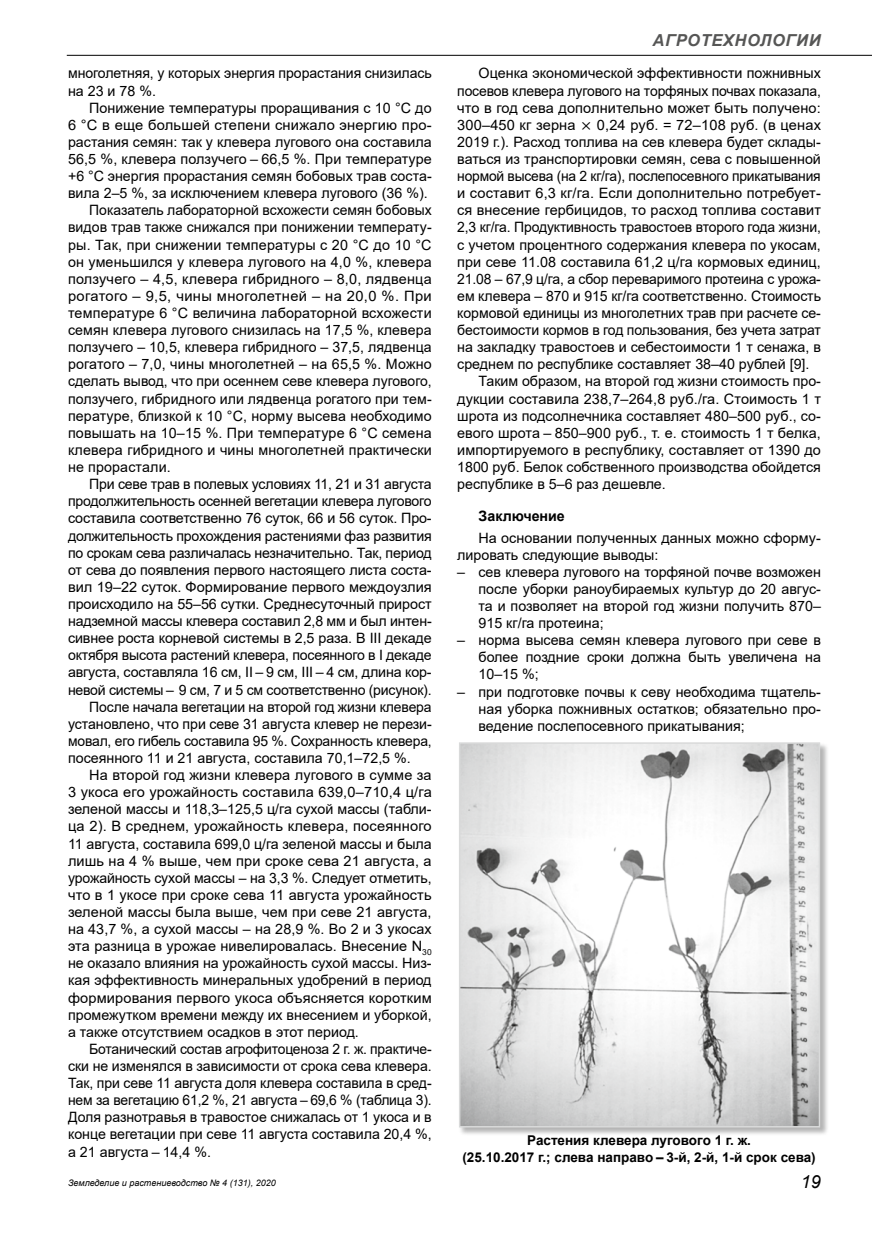
<style>
.page{position:relative;width:872px;height:1234px;background:#fff}
.page>*{position:absolute;margin:0;border:0;box-sizing:border-box;transform-origin:0 0}
.t1{font:italic 18px "Arial";color:#000}
.t2{font:italic 700 16.5px "Arial";letter-spacing:.035em;color:#565655}
.t3{font:14.25px/17.1px "Arial";color:#000;text-align:justify}
.t4{font:14.25px "Arial";letter-spacing:.025em;color:#000}
.t5{font:700 14.25px "Arial";color:#000}
.t6{font:700 13.5px/16.2px "Arial";color:#000;text-align:center}
.t7{font:italic 9px "Arial";color:#000}
</style>
<div class="page">
<hr style="left:67px;top:55px;width:805px;height:1px;background:#000">
<div style="left:458px;top:741px;width:371px;height:395px;background:#000;opacity:.3"></div>
<img style="left:461px;top:744px;width:357px;height:381px">
<div style="left:459px;top:742px;width:361px;height:385px;border:1px solid #d9dada"></div>
<p class="t3" style="left:68px;top:65px;width:365px">многолетняя, у которых энергия прорастания снизилась на 23 и 78 %.</p>
<p class="t3" style="left:89px;top:99px;width:344px">Понижение температуры проращивания с 10 °C до</p>
<p class="t3" style="left:68px;top:116px;width:365px">6 °C в еще большей степени снижало энергию про-</p>
<p class="t3" style="left:68px;top:133px;width:365px">растания семян: так у клевера лугового она составила</p>
<p class="t3" style="left:68px;top:150px;width:365px">56,5 %, клевера ползучего – 66,5 %. При температуре</p>
<p class="t3" style="left:68px;top:167px;width:365px">+6 °C энергия прорастания семян бобовых трав соста-</p>
<p class="t3" style="left:68px;top:184px;width:361px">вила 2–5 %, за исключением клевера лугового (36 %).</p>
<p class="t3" style="left:89px;top:202px;width:344px">Показатель лабораторной всхожести семян бобовых</p>
<p class="t3" style="left:68px;top:219px;width:365px">видов трав также снижался при понижении температу-</p>
<p class="t3" style="left:68px;top:236px;width:365px">ры. Так, при снижении температуры с 20 °C до 10 °C</p>
<p class="t3" style="left:68px;top:253px;width:365px">он уменьшился у клевера лугового на 4,0 %, клевера</p>
<p class="t3" style="left:68px;top:270px;width:365px">ползучего – 4,5, клевера гибридного – 8,0, лядвенца</p>
<p class="t4" style="left:68px;top:286px;width:365px">рогатого – 9,5, чины многолетней – на 20,0 %. При</p>
<p class="t3" style="left:68px;top:304px;width:365px">температуре 6 °C величина лабораторной всхожести</p>
<p class="t3" style="left:68px;top:321px;width:365px">семян клевера лугового снизилась на 17,5 %, клевера</p>
<p class="t3" style="left:68px;top:338px;width:365px">ползучего – 10,5, клевера гибридного – 37,5, лядвенца</p>
<p class="t3" style="left:68px;top:355px;width:365px">рогатого – 7,0, чины многолетней – на 65,5 %. Можно</p>
<p class="t3" style="left:68px;top:373px;width:365px">сделать вывод, что при осеннем севе клевера лугового,</p>
<p class="t3" style="left:68px;top:390px;width:365px">ползучего, гибридного или лядвенца рогатого при тем-</p>
<p class="t3" style="left:68px;top:407px;width:365px">пературе, близкой к 10 °C, норму высева необходимо</p>
<p class="t3" style="left:68px;top:424px;width:365px">повышать на 10–15 %. При температуре 6 °C семена</p>
<p class="t3" style="left:68px;top:441px;width:365px">клевера гибридного и чины многолетней практически</p>
<p class="t3" style="left:68px;top:458px;width:104px">не прорастали.</p>
<p class="t3" style="left:89px;top:475px;width:344px">При севе трав в полевых условиях 11, 21 и 31 августа</p>
<p class="t3" style="left:68px;top:492px;width:365px">продолжительность осенней вегетации клевера лугового</p>
<p class="t3" style="left:68px;top:509px;width:365px">составила соответственно 76 суток, 66 и 56 суток. Про-</p>
<p class="t3" style="left:68px;top:526px;width:365px">должительность прохождения растениями фаз развития</p>
<p class="t3" style="left:68px;top:544px;width:365px">по срокам сева различалась незначительно. Так, период</p>
<p class="t3" style="left:68px;top:561px;width:365px">от сева до появления первого настоящего листа соста-</p>
<p class="t3" style="left:68px;top:578px;width:365px">вил 19–22 суток. Формирование первого междоузлия</p>
<p class="t3" style="left:68px;top:595px;width:365px">происходило на 55–56 сутки. Среднесуточный прирост</p>
<p class="t3" style="left:68px;top:612px;width:365px">надземной массы клевера составил 2,8 мм и был интен-</p>
<p class="t3" style="left:68px;top:629px;width:365px">сивнее роста корневой системы в 2,5 раза. В III декаде</p>
<p class="t3" style="left:68px;top:646px;width:365px">октября высота растений клевера, посеянного в I декаде</p>
<p class="t3" style="left:68px;top:663px;width:365px">августа, составляла 16 см, II – 9 см, III – 4 см, длина кор-</p>
<p class="t3" style="left:68px;top:680px;width:365px">невой системы – 9 см, 7 и 5 см соответственно (рисунок).</p>
<p class="t3" style="left:89px;top:697px;width:344px">После начала вегетации на второй год жизни клевера</p>
<p class="t3" style="left:68px;top:715px;width:365px">установлено, что при севе 31 августа клевер не перези-</p>
<p class="t3" style="left:68px;top:732px;width:365px">мовал, его гибель составила 95 %. Сохранность клевера,</p>
<p class="t3" style="left:68px;top:749px;width:344px">посеянного 11 и 21 августа, составила 70,1–72,5 %.</p>
<p class="t3" style="left:89px;top:766px;width:344px">На второй год жизни клевера лугового в сумме за</p>
<p class="t3" style="left:68px;top:783px;width:365px">3 укоса его урожайность составила 639,0–710,4 ц/га</p>
<p class="t3" style="left:68px;top:800px;width:365px">зеленой массы и 118,3–125,5 ц/га сухой массы (табли-</p>
<p class="t3" style="left:68px;top:817px;width:365px">ца 2). В среднем, урожайность клевера, посеянного</p>
<p class="t3" style="left:68px;top:834px;width:365px">11 августа, составила 699,0 ц/га зеленой массы и была</p>
<p class="t3" style="left:68px;top:851px;width:365px">лишь на 4 % выше, чем при сроке сева 21 августа, а</p>
<p class="t3" style="left:68px;top:868px;width:365px">урожайность сухой массы – на 3,3 %. Следует отметить,</p>
<p class="t3" style="left:68px;top:886px;width:365px">что в 1 укосе при сроке сева 11 августа урожайность</p>
<p class="t3" style="left:68px;top:903px;width:365px">зеленой массы была выше, чем при севе 21 августа,</p>
<p class="t3" style="left:68px;top:920px;width:365px">на 43,7 %, а сухой массы – на 28,9 %. Во 2 и 3 укосах</p>
<p class="t3" style="left:68px;top:937px;width:365px">эта разница в урожае нивелировалась. Внесение N<sub>30</sub></p>
<p class="t3" style="left:68px;top:954px;width:365px">не оказало влияния на урожайность сухой массы. Низ-</p>
<p class="t3" style="left:68px;top:971px;width:365px">кая эффективность минеральных удобрений в период</p>
<p class="t3" style="left:68px;top:988px;width:365px">формирования первого укоса объясняется коротким</p>
<p class="t3" style="left:68px;top:1005px;width:365px">промежутком времени между их внесением и уборкой,</p>
<p class="t3" style="left:68px;top:1022px;width:292px">а также отсутствием осадков в этот период.</p>
<p class="t3" style="left:89px;top:1039px;width:344px">Ботанический состав агрофитоценоза 2 г. ж. практиче-</p>
<p class="t3" style="left:68px;top:1057px;width:365px">ски не изменялся в зависимости от срока сева клевера.</p>
<p class="t3" style="left:68px;top:1074px;width:365px">Так, при севе 11 августа доля клевера составила в сред-</p>
<p class="t3" style="left:68px;top:1091px;width:365px">нем за вегетацию 61,2 %, 21 августа – 69,6 % (таблица 3).</p>
<p class="t3" style="left:68px;top:1108px;width:365px">Доля разнотравья в травостое снижалась от 1 укоса и в</p>
<p class="t3" style="left:68px;top:1125px;width:365px">конце вегетации при севе 11 августа составила 20,4 %,</p>
<p class="t3" style="left:68px;top:1142px;width:144px">а 21 августа – 14,4 %.</p>
<p class="t2" style="left:652px;top:29px;width:170px">АГРОТЕХНОЛОГИИ</p>
<p class="t3" style="left:457px;top:65px;width:365px;text-indent:21px">Оценка экономической эффективности пожнивных посевов клевера лугового на торфяных почвах показала, что в год сева дополнительно может быть получено:<br>300–450 кг зерна</p>
<p class="t3" style="left:597px;top:116px;width:226px">0,24 руб. = 72–108 руб. (в ценах</p>
<p class="t3" style="left:457px;top:133px;width:365px">2019 г.). Расход топлива на сев клевера будет склады-</p>
<p class="t3" style="left:457px;top:150px;width:365px">ваться из транспортировки семян, сева с повышенной</p>
<p class="t3" style="left:457px;top:167px;width:365px">нормой высева (на 2 кг/га), послепосевного прикатывания</p>
<p class="t3" style="left:457px;top:184px;width:365px">и составит 6,3 кг/га. Если дополнительно потребует-</p>
<p class="t3" style="left:457px;top:202px;width:365px">ся внесение гербицидов, то расход топлива составит</p>
<p class="t3" style="left:457px;top:219px;width:365px">2,3 кг/га. Продуктивность травостоев второго года жизни,</p>
<p class="t3" style="left:457px;top:236px;width:365px">с учетом процентного содержания клевера по укосам,</p>
<p class="t3" style="left:457px;top:253px;width:365px">при севе 11.08 составила 61,2 ц/га кормовых единиц,</p>
<p class="t3" style="left:457px;top:270px;width:365px">21.08 – 67,9 ц/га, а сбор переваримого протеина с урожа-</p>
<p class="t3" style="left:457px;top:287px;width:365px">ем клевера – 870 и 915 кг/га соответственно. Стоимость</p>
<p class="t3" style="left:457px;top:304px;width:365px">кормовой единицы из многолетних трав при расчете се-</p>
<p class="t3" style="left:457px;top:321px;width:365px">бестоимости кормов в год пользования, без учета затрат</p>
<p class="t3" style="left:457px;top:338px;width:365px">на закладку травостоев и себестоимости 1 т сенажа, в</p>
<p class="t3" style="left:457px;top:355px;width:354px">среднем по республике составляет 38–40 рублей [9].</p>
<p class="t3" style="left:478px;top:373px;width:344px">Таким образом, на второй год жизни стоимость про-</p>
<p class="t3" style="left:457px;top:390px;width:365px">дукции составила 238,7–264,8 руб./га. Стоимость 1 т</p>
<p class="t3" style="left:457px;top:407px;width:365px">шрота из подсолнечника составляет 480–500 руб., со-</p>
<p class="t3" style="left:457px;top:424px;width:365px">евого шрота – 850–900 руб., т. е. стоимость 1 т белка,</p>
<p class="t3" style="left:457px;top:441px;width:365px">импортируемого в республику, составляет от 1390 до</p>
<p class="t3" style="left:457px;top:458px;width:365px">1800 руб. Белок собственного производства обойдется</p>
<p class="t3" style="left:457px;top:475px;width:210px">республике в 5–6 раз дешевле.</p>
<p class="t5" style="left:478px;top:506px;width:88px">Заключение</p>
<p class="t3" style="left:457px;top:528px;width:365px;text-indent:21px">На основании полученных данных можно сформу&shy;лировать следующие выводы:</p>
<p class="t3" style="left:478px;top:563px;width:344px;text-indent:-21px">– сев клевера лугового на торфяной почве возможен после уборки раноубираемых культур до 20 авгус&shy;та и позволяет на второй год жизни получить 870– 915 кг/га протеина;</p>
<p class="t3" style="left:478px;top:631px;width:344px;text-indent:-21px">– норма высева семян клевера лугового при севе в более поздние сроки должна быть увеличена на 10–15 %;</p>
<p class="t3" style="left:478px;top:682px;width:344px;text-indent:-21px">– при подготовке почвы к севу необходима тщатель&shy;ная уборка пожнивных остатков; обязательно про&shy;ведение послепосевного прикатывания;</p>
<p class="t6" style="left:462px;top:1132px;width:355px">Растения клевера лугового 1 г. ж.<br>(25.10.2017 г.; слева направо – 3-й, 2-й, 1-й срок сева)</p>
<p class="t7" style="left:68px;top:1176px;width:209px">Земледелие и растениеводство № 4 (131), 2020</p>
<p class="t1" style="left:801px;top:1169px;width:22px">19</p>
</div>
